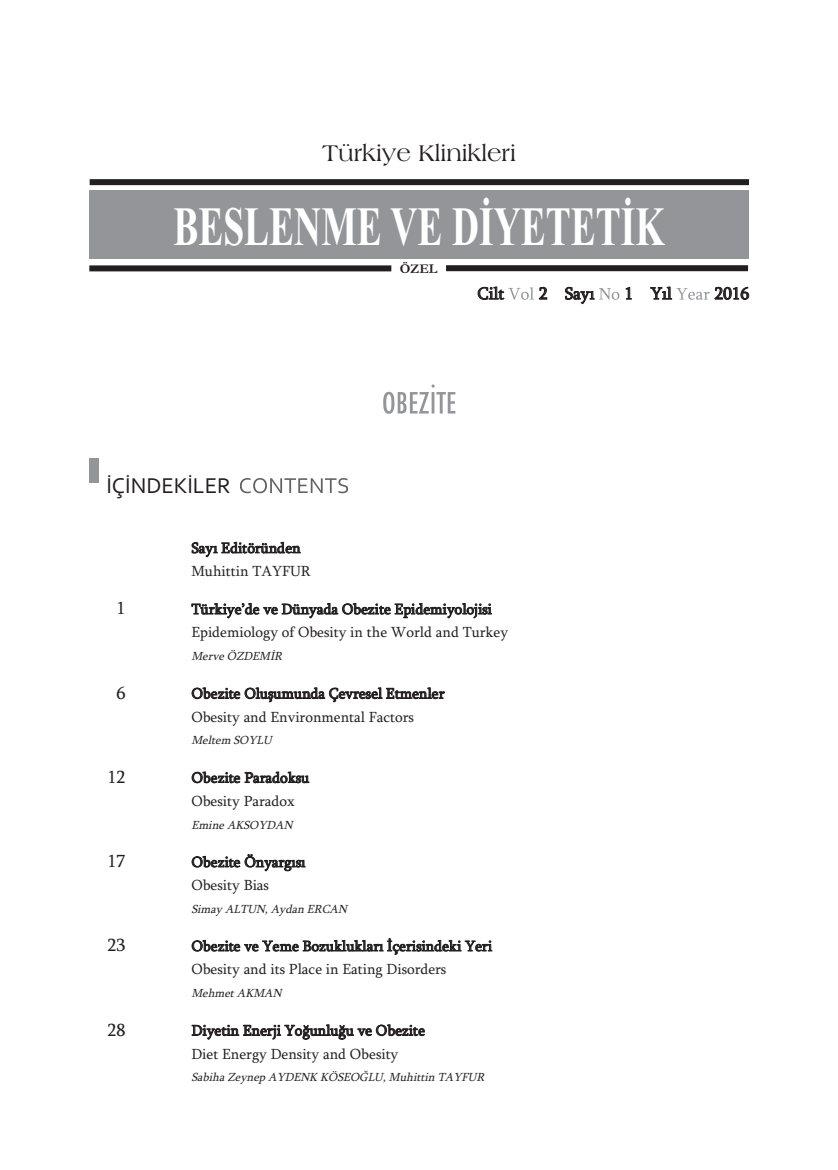
<style>
.page{position:relative;width:838px;height:1170px;background:#fff}
.page>*{position:absolute;margin:0;border:0;box-sizing:border-box;transform-origin:0 0}
.t1{font:700 55.35px "Times New Roman";color:#fff;scale:.68 1}
.t2{font:24px "Americana BT Roman";color:#231f20}
.t3{font:22.5px "Corbel";color:#231f20}
.t4{font:18px "Sylfaen";color:#231f20}
.t5{font:17.25px "Sylfaen";color:#231f20}
.t6{font:15px/23.1px "Sylfaen";color:#231f20}
.t7{font:700 13.5px "Garamond";color:#231f20}
.t8{font:italic 12px "Sylfaen";color:#231f20}
</style>
<div class="page">
<svg style="left:240px;top:478px;width:108px;height:15px"></svg>
<div style="left:89px;top:458px;width:10px;height:25px;background:#939598"></div>
<svg style="left:508px;top:287px;width:26px;height:13px"></svg>
<svg style="left:599px;top:288px;width:20px;height:12px"></svg>
<svg style="left:676px;top:288px;width:34px;height:12px"></svg>
<div style="left:89px;top:191px;width:659px;height:68px;background:#939598"></div>
<div style="left:90px;top:179px;width:659px;height:6px;background:#231f20"></div>
<div style="left:89px;top:265px;width:302px;height:6px;background:#231f20"></div>
<div style="left:446px;top:265px;width:302px;height:6px;background:#231f20"></div>
<svg style="left:383px;top:384px;width:72px;height:30px"></svg>
<h2 class="t2" style="left:322px;top:138px;width:195px">Türkiye Klinikleri</h2>
<h1 class="t1" style="left:173px;top:193px;width:724px">BESLENME VE DİYETETİK</h1>
<p class="t7" style="left:399px;top:260px;width:39px">ÖZEL</p>
<h3 class="t3" style="left:106px;top:472px;width:126px">İÇİNDEKİLER</h3>
<p class="t6" style="left:191px;top:536px;width:121px">Sayı Editöründen<br>Muhittin TAYFUR</p>
<p class="t5" style="left:477px;top:283px;width:28px">Cilt</p>
<p class="t5" style="left:539px;top:283px;width:57px">2 Sayı</p>
<p class="t5" style="left:624px;top:283px;width:49px">1 Yıl</p>
<p class="t5" style="left:714px;top:283px;width:36px">2016</p>
<p class="t4" style="left:116px;top:597px;width:10px">1</p>
<p class="t6" style="left:191px;top:597px;width:318px">Türkiye’de ve Dünyada Obezite Epidemiyolojisi<br>Epidemiology of Obesity in the World and Turkey</p>
<p class="t8" style="left:191px;top:649px;width:96px">Merve ÖZDEMİR</p>
<p class="t4" style="left:116px;top:681px;width:10px">6</p>
<p class="t6" style="left:191px;top:681px;width:255px">Obezite Oluşumunda Çevresel Etmenler<br>Obesity and Environmental Factors</p>
<p class="t8" style="left:191px;top:733px;width:85px">Meltem SOYLU</p>
<p class="t4" style="left:107px;top:766px;width:19px">12</p>
<p class="t6" style="left:191px;top:765px;width:119px">Obezite Paradoksu<br>Obesity Paradox</p>
<p class="t8" style="left:191px;top:817px;width:106px">Emine AKSOYDAN</p>
<p class="t4" style="left:107px;top:850px;width:19px">17</p>
<p class="t6" style="left:191px;top:850px;width:115px">Obezite Önyargısı<br>Obesity Bias</p>
<p class="t8" style="left:191px;top:901px;width:160px">Simay ALTUN, Aydan ERCAN</p>
<p class="t4" style="left:107px;top:934px;width:19px">23</p>
<p class="t6" style="left:191px;top:934px;width:302px">Obezite ve Yeme Bozuklukları İçerisindeki Yeri<br>Obesity and its Place in Eating Disorders</p>
<p class="t8" style="left:191px;top:985px;width:95px">Mehmet AKMAN</p>
<p class="t4" style="left:107px;top:1018px;width:19px">28</p>
<p class="t6" style="left:191px;top:1018px;width:235px">Diyetin Enerji Yoğunluğu ve Obezite<br>Diet Energy Density and Obesity</p>
<p class="t8" style="left:191px;top:1070px;width:298px">Sabiha Zeynep AYDENK KÖSEOĞLU, Muhittin TAYFUR</p>
</div>
